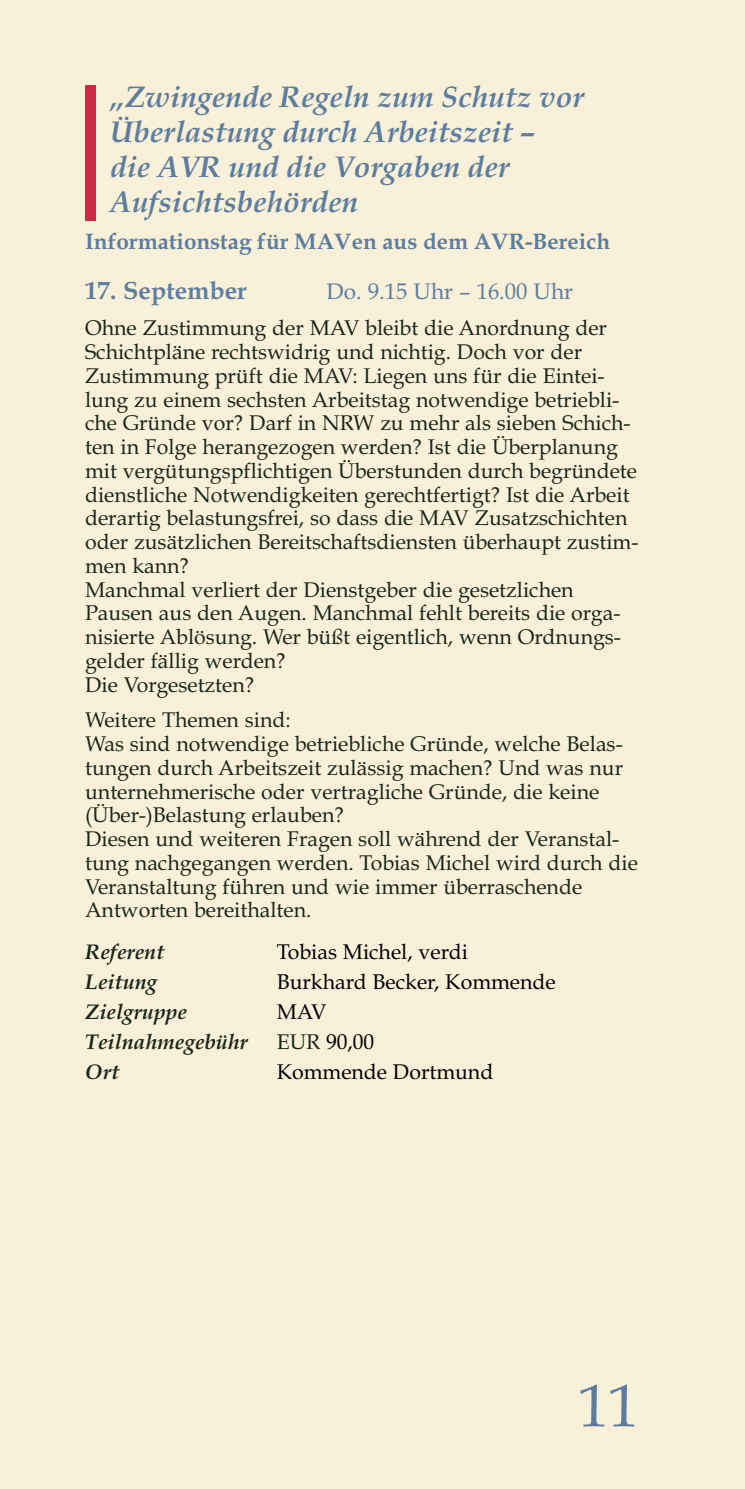
<style>
.page{position:relative;width:745px;height:1489px;background:#fff}
.page>*{position:absolute;margin:0;border:0;box-sizing:border-box;transform-origin:0 0}
.t1{font:60px "Book Antiqua";color:#5d7d9f}
.t2{font:italic 700 30px/35px "Book Antiqua";color:#5d7d9f}
.t3{font:700 25px "Book Antiqua";color:#5d7d9f}
.t4{font:700 22.5px "Book Antiqua";color:#5d7d9f}
.t5{font:22.5px "Book Antiqua";color:#5d7d9f}
.t6{font:21.25px/23.8px "Book Antiqua";color:#1b2618}
.t7{font:21.25px "Book Antiqua";color:#000}
.t8{font:italic 700 21.25px "Book Antiqua";color:#1b2618}
.s1{color:#1b2618}
</style>
<div class="page">
<div style="left:0;top:0;width:744px;height:1488px;background:#f8f0d8"></div>
<div style="left:85px;top:85px;width:10px;height:135px;background:#ca2c45"></div>
<h2 class="t2" style="left:110px;top:79px;width:475px">„Zwingende Regeln zum Schutz vor<br>Überlastung durch Arbeitszeit –<br>die AVR und die Vorgaben der<br>Aufsichtsbehörden</h2>
<p class="t4" style="left:85px;top:228px;width:526px">Informationstag für MAVen aus dem AVR-Bereich</p>
<p class="t3" style="left:85px;top:276px;width:163px">17. September</p>
<p class="t5" style="left:326px;top:278px;width:248px">Do. 9.15 Uhr – 16.00 Uhr</p>
<p class="t6" style="left:85px;top:316px;width:554px">Ohne Zustimmung der MAV bleibt die Anordnung der Schichtpläne rechtswidrig und nichtig. Doch vor der Zustimmung prüft die MAV: Liegen uns für die Eintei&shy;lung zu einem sechsten Arbeitstag notwendige betriebli&shy;che Gründe vor? Darf in NRW zu mehr als sieben Schich&shy;ten in Folge herangezogen werden? Ist die Überplanung mit vergütungspflichtigen Überstunden durch begründete dienstliche Notwendigkeiten gerechtfertigt? Ist die Arbeit derartig belastungsfrei, so dass die MAV Zusatzschichten oder zusätzlichen Bereitschaftsdiensten überhaupt zustim&shy;men kann?<br>Manchmal verliert der Dienstgeber die gesetzlichen Pausen aus den Augen. Manchmal fehlt bereits die orga&shy;nisierte Ablösung. Wer büßt eigentlich, wenn Ordnungs&shy;gelder fällig werden?<br>Die Vorgesetzten?</p>
<p class="t6" style="left:85px;top:708px;width:554px">Weitere Themen sind:<br>Was sind notwendige betriebliche Gründe, welche Belas&shy;tungen durch Arbeitszeit zulässig machen? Und was nur unternehmerische oder vertragliche Gründe, die keine (Über-)Belastung erlauben?<br>Diesen und weiteren Fragen soll während der Veranstal&shy;tung nachgegangen werden. Tobias Michel wird durch die Veranstaltung führen und wie immer überraschende Antworten bereithalten.</p>
<p class="t8" style="left:85px;top:939px;width:81px">Referent</p>
<p class="t7" style="left:276px;top:939px;width:193px">Tobias Michel, verdi</p>
<p class="t8" style="left:85px;top:969px;width:74px">Leitung</p>
<p class="t7" style="left:276px;top:969px;width:280px">Burkhard Becker, Kommende</p>
<p class="t8" style="left:85px;top:999px;width:103px">Zielgruppe</p>
<p class="t7" style="left:276px;top:999px;width:51px">MAV</p>
<p class="t8" style="left:85px;top:1029px;width:164px">Teilnahmegebühr</p>
<p class="t7" style="left:276px;top:1029px;width:99px"><span class="s1">EUR</span> 90,00</p>
<p class="t8" style="left:85px;top:1059px;width:36px">Ort</p>
<p class="t7" style="left:276px;top:1059px;width:218px">Kommende Dortmund</p>
<h1 class="t1" style="left:578px;top:1370px;width:61px">11</h1>
</div>
